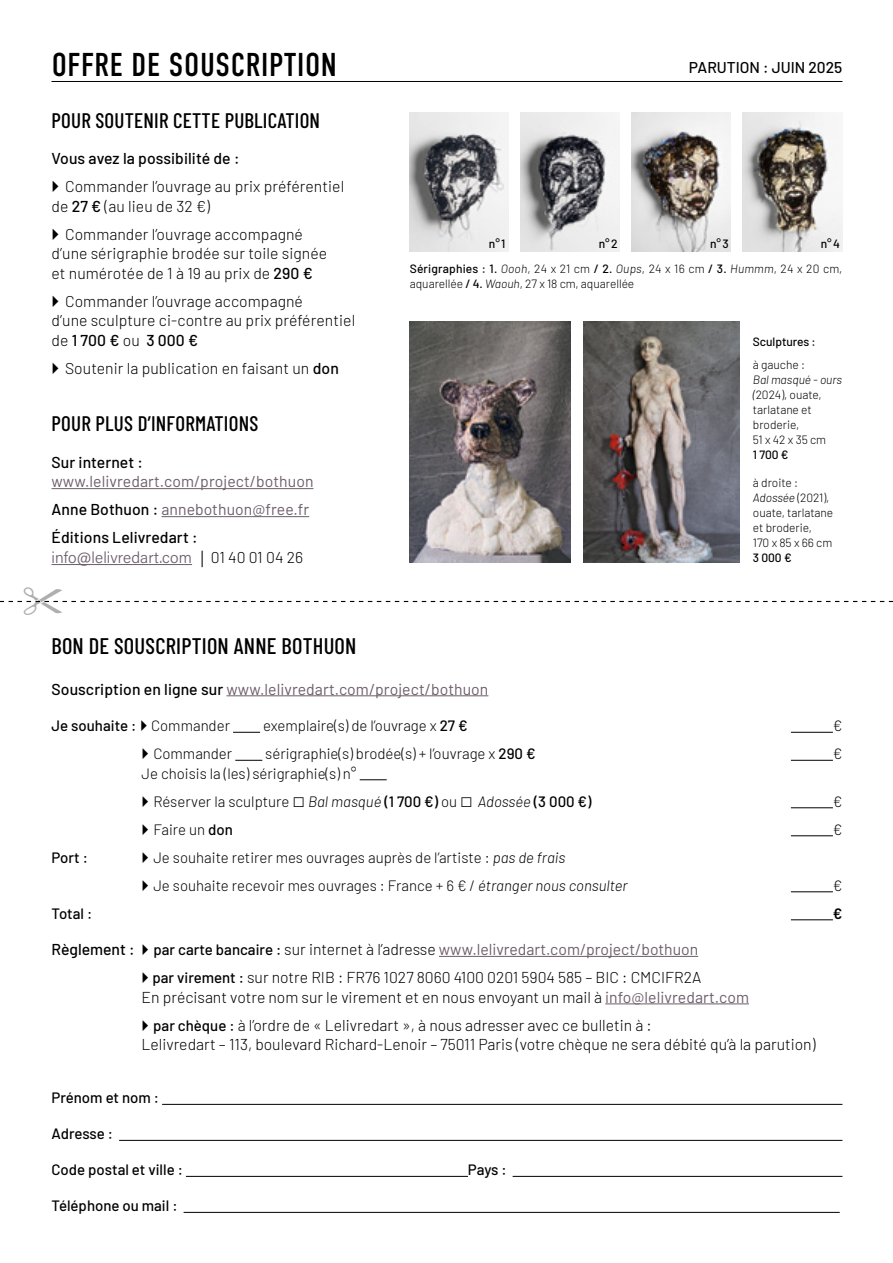
<style>
.page{position:relative;width:893px;height:1263px;background:#fff}
.page>*{position:absolute;margin:0;border:0;box-sizing:border-box;transform-origin:0 0}
.t1{font:33px "DIN Condensed";letter-spacing:.02em;color:#000}
.t2{font:500 22.5px "Barlow Condensed";letter-spacing:.01em;color:#000}
.t3{font:500 21px "Barlow Condensed";letter-spacing:.01em;color:#000}
.t4{font:300 15.75px/19.5px "Barlow";color:#000}
.t5{font:15.75px/28px "Barlow";letter-spacing:.005em;color:#6d5d6a}
.t6{font:500 15.75px "Barlow";letter-spacing:.005em;color:#000}
.t7{font:15.75px "Acumin Variable Concept";letter-spacing:.005em;color:#6d5d6a}
.t8{font:500 15.6px "Barlow";color:#000}
.t9{font:300 15px/28px "Barlow";color:#000}
.t10{font:500 15px "Barlow";color:#000}
.t11{font:600 15px "Barlow";color:#000}
.t12{font:300 12px/15px "Barlow";letter-spacing:-.005em;color:#000}
.t13{font:500 12px "Barlow";letter-spacing:-.005em;color:#000}
.s1{font-weight:500}
.s2{font-weight:500;color:#000}
.s3{color:#000}
.s4{font-family:"Barlow";font-weight:300;color:#000}
.s5{font-style:italic}
.s6{font-weight:300}
.s7{font-family:"Arial Narrow";font-weight:400;font-size:21px}
.s8{font-weight:500;font-size:15px}
.s9{font-weight:400;color:#6d5d6a}
</style>
<div class="page">
<hr style="left:52px;top:81px;width:790px;height:1px;background:#000">
<hr style="left:226px;top:695px;width:262px;height:1px;background:#6d5d6a">
<svg style="left:233px;top:732px;width:27px;height:1px"></svg>
<hr style="left:791px;top:732px;width:42px;height:1px;background:#000">
<svg style="left:235px;top:760px;width:27px;height:1px"></svg>
<hr style="left:791px;top:760px;width:42px;height:1px;background:#000">
<svg style="left:360px;top:779px;width:27px;height:1px"></svg>
<hr style="left:791px;top:807px;width:42px;height:1px;background:#000">
<hr style="left:791px;top:835px;width:42px;height:1px;background:#000">
<hr style="left:791px;top:891px;width:42px;height:1px;background:#000">
<hr style="left:791px;top:919px;width:42px;height:1px;background:#000">
<hr style="left:439px;top:956px;width:259px;height:1px;background:#6d5d6a">
<hr style="left:605px;top:1003px;width:144px;height:1px;background:#6d5d6a">
<hr style="left:162px;top:1104px;width:680px;height:1px;background:#000">
<hr style="left:119px;top:1140px;width:723px;height:1px;background:#000">
<hr style="left:186px;top:1176px;width:282px;height:1px;background:#000">
<hr style="left:513px;top:1176px;width:329px;height:1px;background:#000">
<hr style="left:184px;top:1212px;width:656px;height:1px;background:#000">
<img style="left:410px;top:113px;width:98px;height:139px">
<img style="left:632px;top:113px;width:98px;height:139px">
<img style="left:521px;top:113px;width:98px;height:139px">
<img style="left:743px;top:113px;width:99px;height:139px">
<img style="left:583px;top:322px;width:157px;height:241px">
<img style="left:410px;top:322px;width:160px;height:241px">
<hr style="left:52px;top:488px;width:261px;height:1px;background:#6d5d6a">
<hr style="left:162px;top:516px;width:147px;height:1px;background:#6d5d6a">
<hr style="left:52px;top:564px;width:140px;height:1px;background:#6d5d6a">
<svg style="left:0;top:600px;width:893px;height:3px"></svg>
<h1 class="t1" style="left:52px;top:46px;width:287px">OFFRE DE SOUSCRIPTION</h1>
<p class="t8" style="left:689px;top:56px;width:155px">PARUTION : JUIN 2025</p>
<h3 class="t3" style="left:52px;top:105px;width:270px">POUR SOUTENIR CETTE PUBLICATION</h3>
<p class="t6" style="left:52px;top:147px;width:190px">Vous avez la possibilité de :</p>
<p class="t4" style="left:52px;top:176px;width:294px;text-indent:13px">Commander l’ouvrage au prix préférentiel de <span class="s1">27 €</span> (au lieu de 32 €)</p>
<p class="t4" style="left:52px;top:223px;width:277px;text-indent:13px">Commander l’ouvrage accompagné d’une sérigraphie brodée sur toile signée et numérotée de 1 à 19 au prix de <span class="s1">290 €</span></p>
<p class="t4" style="left:52px;top:290px;width:305px;text-indent:13px">Commander l’ouvrage accompagné<br>d’une sculpture ci-contre au prix préférentiel de <span class="s1">1 700 €</span> ou <span class="s1">3 000 €</span></p>
<p class="t4" style="left:65px;top:357px;width:275px">Soutenir la publication en faisant un <span class="s1">don</span></p>
<h3 class="t3" style="left:52px;top:409px;width:208px">POUR PLUS D’INFORMATIONS</h3>
<p class="t6" style="left:52px;top:451px;width:93px">Sur internet :</p>
<p class="t5" style="left:52px;top:466px;width:263px">www.lelivredart.com/project/bothuon<br><span class="s2">Anne Bothuon :</span> annebothuon@free.fr<br><span class="s2">Éditions Lelivredart :</span></p>
<p class="t7" style="left:52px;top:547px;width:253px">info@lelivredart.com <span class="s3">|</span> <span class="s4">01 40 01 04 26</span></p>
<p class="t13" style="left:489px;top:235px;width:18px">n°1</p>
<p class="t13" style="left:599px;top:235px;width:20px">n°2</p>
<p class="t13" style="left:710px;top:235px;width:20px">n°3</p>
<p class="t13" style="left:821px;top:235px;width:21px">n°4</p>
<p class="t12" style="left:410px;top:260px;width:434px"><span class="s1">Sérigraphies : 1.</span> <span class="s5">Oooh</span>, 24 x 21 cm <span class="s1">/ 2.</span> <span class="s5">Oups</span>, 24 x 16 cm <span class="s1">/ 3.</span> <span class="s5">Hummm</span>, 24 x 20 cm, aquarellée <span class="s1">/ 4.</span> <span class="s5">Waouh</span>, 27 x 18 cm, aquarellée</p>
<p class="t13" style="left:753px;top:333px;width:64px">Sculptures :</p>
<p class="t12" style="left:753px;top:357px;width:54px">à gauche :</p>
<p class="t12" style="left:753px;top:372px;width:91px"><span class="s5">Bal masqué - ours (</span>2024), ouate, tarlatane et broderie,<br>51 x 42 x 35 cm</p>
<p class="t13" style="left:753px;top:446px;width:37px">1 700 €</p>
<p class="t12" style="left:753px;top:474px;width:82px">à droite :<br><span class="s5">Adossée</span> (2021), ouate, tarlatane et broderie,<br>170 x 85 x 66 cm</p>
<p class="t13" style="left:753px;top:549px;width:40px">3 000 €</p>
<h2 class="t2" style="left:52px;top:630px;width:306px">BON DE SOUSCRIPTION ANNE BOTHUON</h2>
<p class="t5" style="left:52px;top:674px;width:438px"><span class="s2">Souscription en ligne sur</span> www.lelivredart.com/project/bothuon</p>
<p class="t10" style="left:52px;top:715px;width:180px">Je souhaite : <span class="s6">Commander</span></p>
<p class="t9" style="left:263px;top:711px;width:206px">exemplaire(s) de l’ouvrage x <span class="s1">27 €</span></p>
<p class="t9" style="left:833px;top:711px;width:11px">€</p>
<p class="t9" style="left:153px;top:739px;width:80px">Commander</p>
<p class="t9" style="left:265px;top:739px;width:272px">sérigraphie(s) brodée(s) + l’ouvrage x <span class="s1">290 €</span></p>
<p class="t9" style="left:833px;top:739px;width:11px">€</p>
<p class="t9" style="left:153px;top:758px;width:440px;text-indent:-12px">Je choisis la (les) sérigraphie(s) n°<br>Réserver la sculpture <span class="s7">□</span> <span class="s5">Bal masqué</span> <span class="s1">(1 700 €)</span> ou <span class="s7">□</span> <span class="s5">Adossée</span> <span class="s1">(3 000 €)</span></p>
<p class="t9" style="left:833px;top:786px;width:11px">€</p>
<p class="t9" style="left:153px;top:814px;width:81px">Faire un <span class="s1">don</span></p>
<p class="t9" style="left:833px;top:814px;width:11px">€</p>
<p class="t10" style="left:52px;top:846px;width:38px">Port :</p>
<p class="t9" style="left:153px;top:842px;width:476px">Je souhaite retirer mes ouvrages auprès de l’artiste : <span class="s5">pas de frais<br></span>Je souhaite recevoir mes ouvrages : France + 6 € / <span class="s5">étranger nous consulter</span></p>
<p class="t9" style="left:833px;top:870px;width:11px">€</p>
<p class="t10" style="left:52px;top:902px;width:42px">Total :</p>
<p class="t11" style="left:833px;top:902px;width:11px">€</p>
<p class="t4" style="left:52px;top:934px;width:651px;line-height:28px;text-align:right"><span class="s1">Règlement :</span> <span class="s8">par carte bancaire :</span> sur internet à l’adresse <span class="s9">www.lelivredart.com/project/bothuon </span><span class="s8">par virement :</span> sur notre RIB : FR76 1027 8060 4100 0201 5904 585 – BIC : CMCIFR2A</p>
<p class="t4" style="left:153px;top:982px;width:597px;line-height:28px;text-indent:-12px">En précisant votre nom sur le virement et en nous envoyant un mail à <span class="s9">info@lelivredart.com </span><span class="s8">par chèque :</span> à l’ordre de « Lelivredart », à nous adresser avec ce bulletin à :</p>
<p class="t4" style="left:142px;top:1033px;width:675px">Lelivredart – 113, boulevard Richard-Lenoir – 75011 Paris (votre chèque ne sera débité qu’à la parution)</p>
<p class="t10" style="left:52px;top:1087px;width:109px">Prénom et nom :</p>
<p class="t10" style="left:52px;top:1123px;width:63px">Adresse :</p>
<p class="t10" style="left:52px;top:1159px;width:133px">Code postal et ville :</p>
<p class="t10" style="left:468px;top:1159px;width:40px">Pays :</p>
<p class="t10" style="left:52px;top:1195px;width:128px">Téléphone ou mail :</p>
</div>
